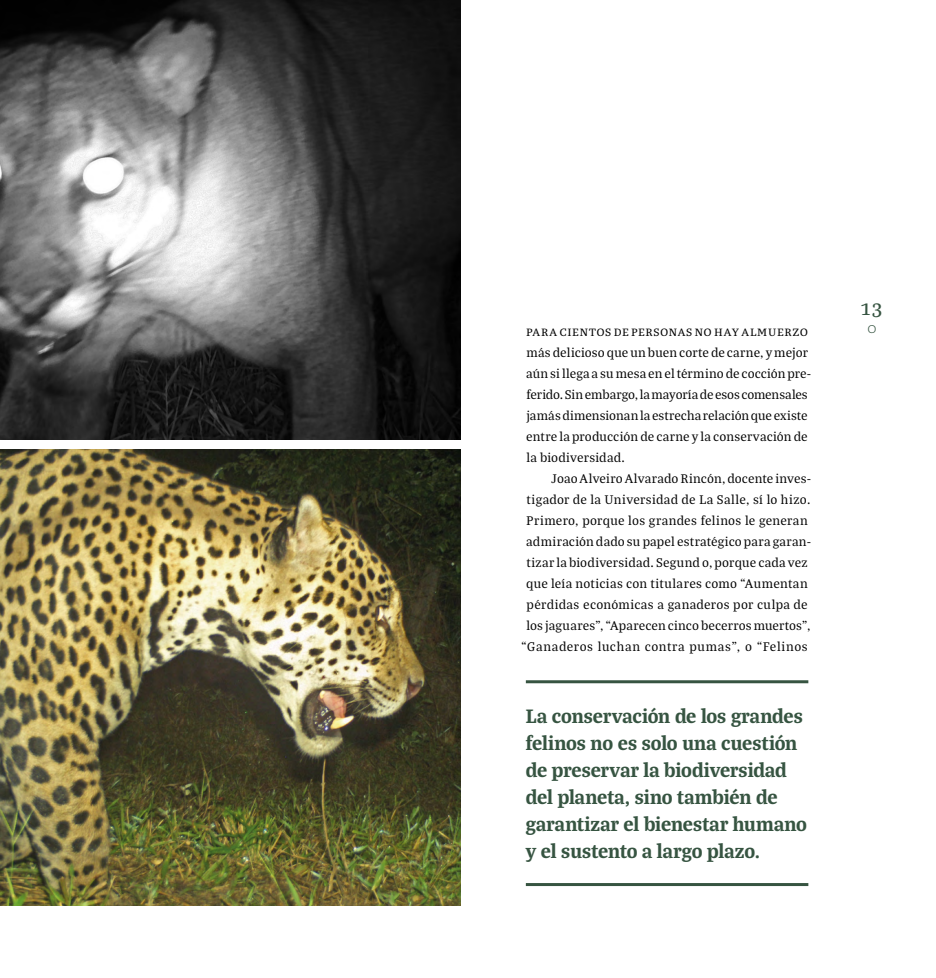
<style>
.page{position:relative;width:936px;height:978px;background:#fff}
.page>*{position:absolute;margin:0;border:0;box-sizing:border-box;transform-origin:0 0}
.Destacado{font:21px/27px "Bagatela Dark";color:#365441}
.Folio{font:500 21px "Bagatela";color:#365441}
.Body{font:13.5px/21px "Bagatela";letter-spacing:.02em;color:#000;text-align:right}
.Inicio{font:13.5px/21px "Bagatela";color:#000}
.Inicio-2{font:13.5px "Bagatela";letter-spacing:.05em;color:#000}
.Folio-2{font:500 12px "Bagatela";color:#365441}
</style>
<div class="page">
<img style="left:0;top:0;width:460px;height:440px">
<img style="left:0;top:449px;width:460px;height:457px">
<hr style="left:526px;top:883px;width:282px;height:3px;background:#365441">
<hr style="left:526px;top:680px;width:282px;height:3px;background:#365441">
<p class="Folio" style="left:860px;top:294px;width:24px">13</p>
<p class="Inicio-2" style="left:526px;top:323px;width:284px">Para cientos de personas no hay almuerzo</p>
<p class="Folio-2" style="left:867px;top:321px;width:11px">○</p>
<p class="Inicio" style="left:526px;top:341px;width:286px">más delicioso que un buen corte de carne, y mejor aún si llega a su mesa en el término de cocción pre&shy;ferido. Sin embargo, la mayoría de esos comensales jamás dimensionan la estrecha relación que existe entre la producción de carne y la conservación de la biodiversidad.</p>
<p class="Body" style="left:521px;top:467px;width:292px">Joao Alveiro Alvarado Rincón, docente inves&shy;tigador de la Universidad de La Salle, sí lo hizo.<br>Primero, porque los grandes felinos le generan admiración dado su papel estratégico para garan&shy;tizar la biodiversidad. Segund o, porque cada vez que leía noticias con titulares como “Aumentan pérdidas económicas a ganaderos por culpa de los jaguares”, “Aparecen cinco becerros muertos”, “Ganaderos luchan contra pumas”, o “Felinos</p>
<p class="Destacado" style="left:526px;top:701px;width:283px">La conservación de los grandes felinos no es solo una cuestión de preservar la biodiversidad del planeta, sino también de garantizar el bienestar humano y el sustento a largo plazo.</p>
</div>
